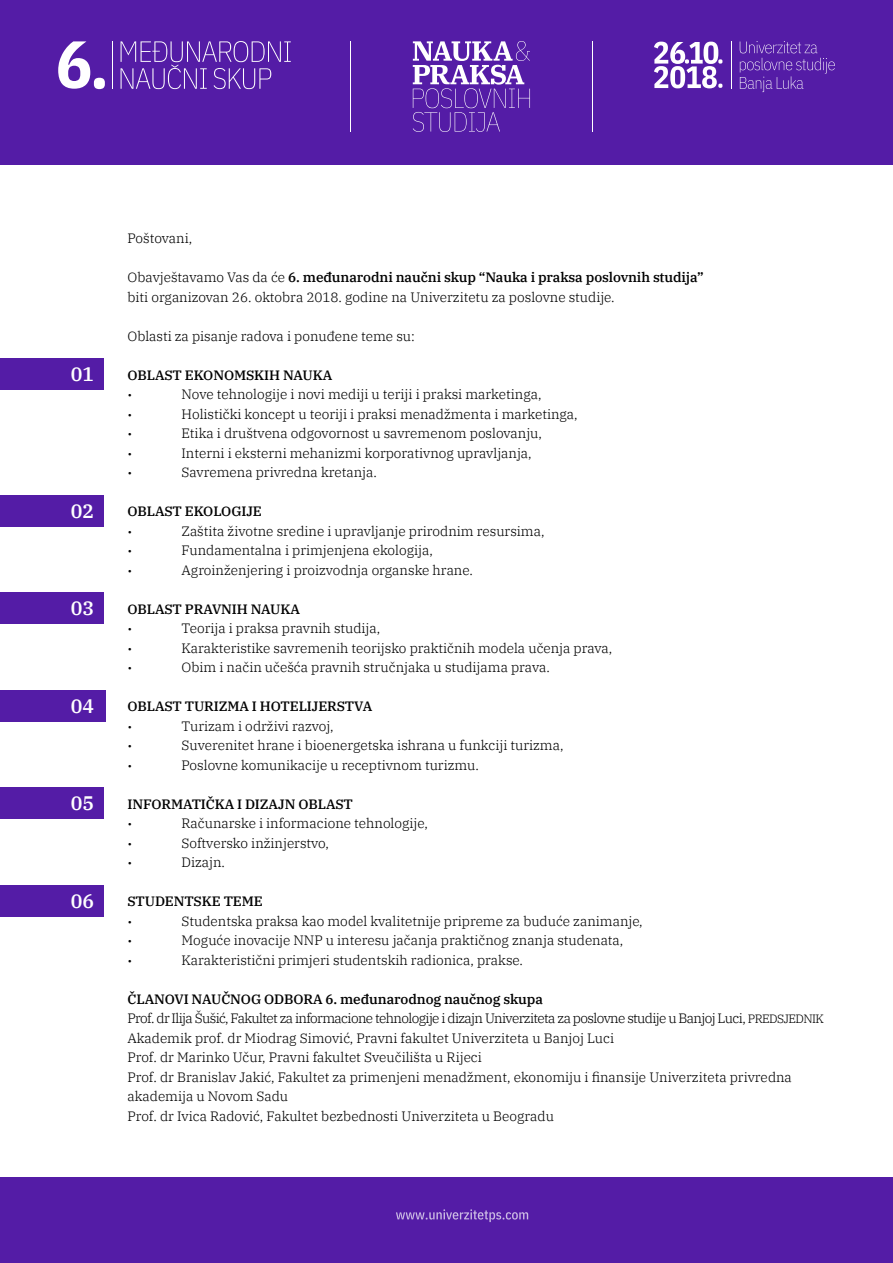
<style>
.page{position:relative;width:893px;height:1263px;background:#fff}
.page>*{position:absolute;margin:0;border:0;box-sizing:border-box;transform-origin:0 0}
.t1{font:500 19.5px "IBM Plex Serif";letter-spacing:-.01em;color:#fff}
.t2{font:300 13.5px/19.5px "IBM Plex Serif";color:#000}
.t3{font:500 13.5px "IBM Plex Serif";letter-spacing:-.01em;color:#000}
.t4{font:300 13.5px "IBM Plex Serif";letter-spacing:-.045em;color:#000}
.t5{font:100 13.5px "PF Din Display Pro";color:#000}
.s1{font-weight:300}
.s2{font-size:12px}
</style>
<div class="page">
<div style="left:0;top:359px;width:104px;height:31px;background:#541ca6"></div>
<div style="left:0;top:495px;width:104px;height:31px;background:#541ca6"></div>
<div style="left:0;top:593px;width:104px;height:31px;background:#541ca6"></div>
<div style="left:0;top:690px;width:105px;height:31px;background:#541ca6"></div>
<div style="left:0;top:788px;width:104px;height:31px;background:#541ca6"></div>
<div style="left:0;top:885px;width:104px;height:31px;background:#541ca6"></div>
<div style="left:0;top:0;width:893px;height:164px;background:#541ca6"></div>
<div style="left:0;top:1178px;width:893px;height:85px;background:#541ca6"></div>
<svg style="left:413px;top:41px;width:117px;height:91px"></svg>
<hr style="left:350px;top:41px;width:1px;height:91px;background:#fff">
<hr style="left:592px;top:41px;width:1px;height:91px;background:#fff">
<hr style="left:112px;top:41px;width:1px;height:48px;background:#fff">
<svg style="left:58px;top:41px;width:47px;height:48px"></svg>
<svg style="left:121px;top:41px;width:170px;height:48px"></svg>
<hr style="left:731px;top:41px;width:1px;height:48px;background:#fff">
<svg style="left:740px;top:41px;width:95px;height:51px"></svg>
<svg style="left:654px;top:42px;width:68px;height:46px"></svg>
<svg style="left:396px;top:1209px;width:132px;height:13px"></svg>
<p class="t1" style="left:71px;top:359px;width:24px">01</p>
<p class="t1" style="left:71px;top:495px;width:25px">02</p>
<p class="t1" style="left:71px;top:593px;width:25px">03</p>
<p class="t1" style="left:71px;top:691px;width:25px">04</p>
<p class="t1" style="left:71px;top:788px;width:25px">05</p>
<p class="t1" style="left:71px;top:886px;width:25px">06</p>
<p class="t2" style="left:128px;top:227px;width:66px">Poštovani,</p>
<p class="t3" style="left:128px;top:267px;width:578px"><span class="s1">Obavještavamo Vas da će</span> 6. međunarodni naučni skup “Nauka i praksa poslovnih studija”</p>
<p class="t2" style="left:128px;top:286px;width:489px">biti organizovan 26. oktobra 2018. godine na Univerzitetu za poslovne studije.</p>
<p class="t2" style="left:128px;top:325px;width:289px">Oblasti za pisanje radova i ponuđene teme su:</p>
<p class="t3" style="left:128px;top:364px;width:206px">OBLAST EKONOMSKIH NAUKA</p>
<p class="t5" style="left:128px;top:387px;width:6px">•</p>
<p class="t2" style="left:181px;top:383px;width:362px">Nove tehnologije i novi mediji u teriji i praksi marketinga,</p>
<p class="t5" style="left:128px;top:406px;width:6px">•</p>
<p class="t2" style="left:182px;top:403px;width:398px">Holistički koncept u teoriji i praksi menadžmenta i marketinga,</p>
<p class="t5" style="left:128px;top:426px;width:6px">•</p>
<p class="t2" style="left:182px;top:422px;width:362px">Etika i društvena odgovornost u savremenom poslovanju,</p>
<p class="t5" style="left:128px;top:445px;width:6px">•</p>
<p class="t2" style="left:182px;top:442px;width:352px">Interni i eksterni mehanizmi korporativnog upravljanja,</p>
<p class="t5" style="left:128px;top:465px;width:6px">•</p>
<p class="t2" style="left:182px;top:461px;width:197px">Savremena privredna kretanja.</p>
<p class="t3" style="left:128px;top:501px;width:136px">OBLAST EKOLOGIJE</p>
<p class="t5" style="left:128px;top:523px;width:6px">•</p>
<p class="t2" style="left:182px;top:520px;width:365px">Zaštita životne sredine i upravljanje prirodnim resursima,</p>
<p class="t5" style="left:128px;top:543px;width:6px">•</p>
<p class="t2" style="left:182px;top:539px;width:253px">Fundamentalna i primjenjena ekologija,</p>
<p class="t5" style="left:128px;top:562px;width:6px">•</p>
<p class="t2" style="left:182px;top:559px;width:293px">Agroinženjering i proizvodnja organske hrane.</p>
<p class="t3" style="left:128px;top:598px;width:174px">OBLAST PRAVNIH NAUKA</p>
<p class="t5" style="left:128px;top:621px;width:6px">•</p>
<p class="t2" style="left:182px;top:617px;width:200px">Teorija i praksa pravnih studija,</p>
<p class="t5" style="left:128px;top:640px;width:6px">•</p>
<p class="t2" style="left:182px;top:637px;width:432px">Karakteristike savremenih teorijsko praktičnih modela učenja prava,</p>
<p class="t5" style="left:128px;top:660px;width:6px">•</p>
<p class="t2" style="left:182px;top:656px;width:370px">Obim i način učešća pravnih stručnjaka u studijama prava.</p>
<p class="t3" style="left:128px;top:696px;width:246px">OBLAST TURIZMA I HOTELIJERSTVA</p>
<p class="t5" style="left:128px;top:718px;width:6px">•</p>
<p class="t2" style="left:182px;top:715px;width:154px">Turizam i održivi razvoj,</p>
<p class="t5" style="left:128px;top:738px;width:6px">•</p>
<p class="t2" style="left:182px;top:734px;width:383px">Suverenitet hrane i bioenergetska ishrana u funkciji turizma,</p>
<p class="t5" style="left:128px;top:757px;width:6px">•</p>
<p class="t2" style="left:182px;top:754px;width:299px">Poslovne komunikacije u receptivnom turizmu.</p>
<p class="t3" style="left:128px;top:793px;width:227px">INFORMATIČKA I DIZAJN OBLAST</p>
<p class="t5" style="left:128px;top:816px;width:6px">•</p>
<p class="t2" style="left:182px;top:812px;width:248px">Računarske i informacione tehnologije,</p>
<p class="t5" style="left:128px;top:835px;width:6px">•</p>
<p class="t2" style="left:182px;top:832px;width:149px">Softversko inžinjerstvo,</p>
<p class="t5" style="left:128px;top:855px;width:6px">•</p>
<p class="t2" style="left:182px;top:851px;width:45px">Dizajn.</p>
<p class="t3" style="left:128px;top:891px;width:137px">STUDENTSKE TEME</p>
<p class="t5" style="left:128px;top:913px;width:6px">•</p>
<p class="t2" style="left:182px;top:910px;width:463px">Studentska praksa kao model kvalitetnije pripreme za buduće zanimanje,</p>
<p class="t5" style="left:128px;top:933px;width:6px">•</p>
<p class="t2" style="left:182px;top:929px;width:443px">Moguće inovacije NNP u interesu jačanja praktičnog znanja studenata,</p>
<p class="t5" style="left:128px;top:952px;width:6px">•</p>
<p class="t2" style="left:182px;top:949px;width:343px">Karakteristični primjeri studentskih radionica, prakse.</p>
<p class="t3" style="left:128px;top:988px;width:417px">ČLANOVI NAUČNOG ODBORA 6. međunarodnog naučnog skupa</p>
<p class="t4" style="left:128px;top:1008px;width:698px">Prof. dr Ilija Šušić, Fakultet za informacione tehnologije i dizajn Univerziteta za poslovne studije u Banjoj Luci, <span class="s2">PREDSJEDNIK</span></p>
<p class="t2" style="left:128px;top:1027px;width:488px">Akademik prof. dr Miodrag Simović, Pravni fakultet Univerziteta u Banjoj Luci</p>
<p class="t2" style="left:128px;top:1046px;width:356px">Prof. dr Marinko Učur, Pravni fakultet Sveučilišta u Rijeci</p>
<p class="t2" style="left:128px;top:1066px;width:666px">Prof. dr Branislav Jakić, Fakultet za primenjeni menadžment, ekonomiju i finansije Univerziteta privredna akademija u Novom Sadu</p>
<p class="t2" style="left:128px;top:1105px;width:428px">Prof. dr Ivica Radović, Fakultet bezbednosti Univerziteta u Beogradu</p>
</div>
